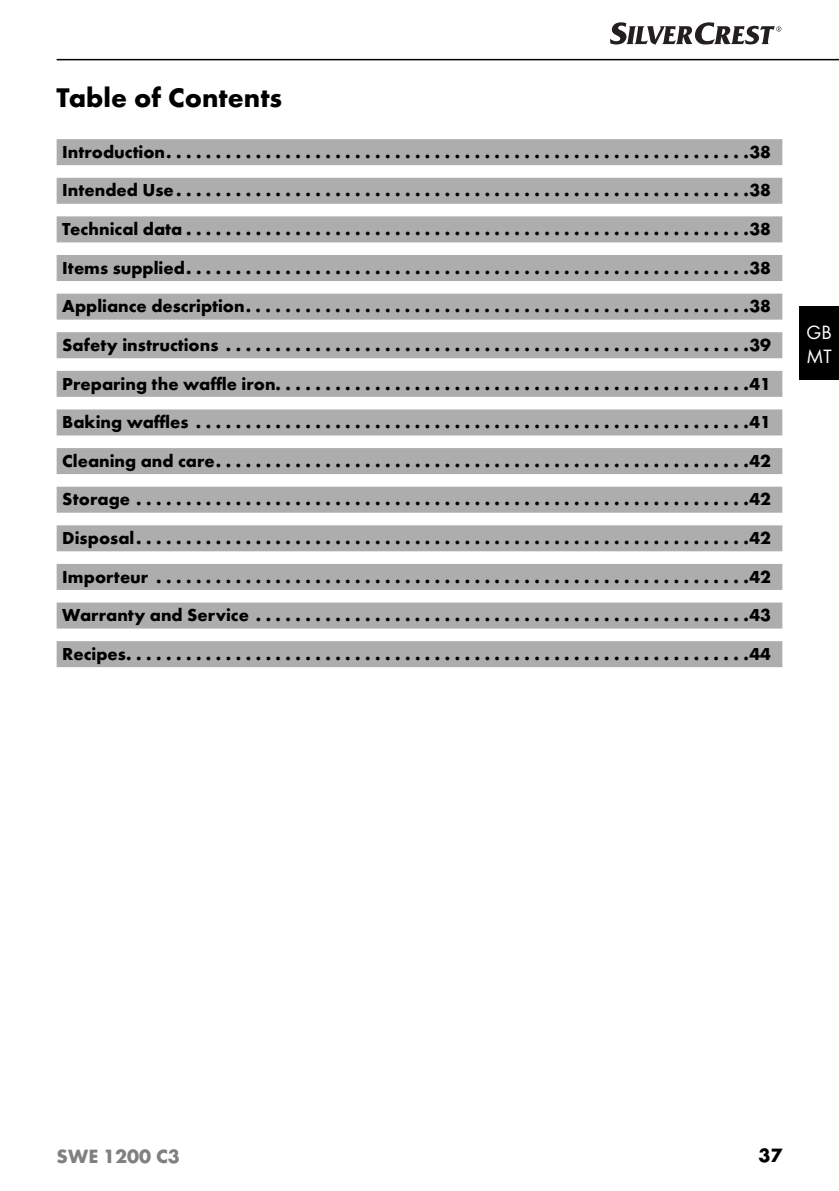
<style>
.page{position:relative;width:839px;height:1191px;background:#fff}
.page>*{position:absolute;margin:0;border:0;box-sizing:border-box;transform-origin:0 0}
.t1{font:700 28px "Futura";color:#000}
.t2{font:700 20px "Futura";color:#808080}
.t3{font:20px/24px "Futura Boo";color:#fff}
.t4{font:700 20px "Futura";color:#000}
.t5{font:700 18px/38.6px "Futura";color:#000;text-align:justify}
</style>
<div class="page">
<hr style="left:57px;top:59px;width:782px;height:1px;background:#000">
<div style="left:799px;top:306px;width:40px;height:74px;background:#000"></div>
<svg style="left:610px;top:22px;width:171px;height:23px"></svg>
<div style="left:57px;top:139px;width:725px;height:26px;background:#adadad"></div>
<div style="left:57px;top:178px;width:725px;height:26px;background:#adadad"></div>
<div style="left:57px;top:216px;width:725px;height:26px;background:#adadad"></div>
<div style="left:57px;top:255px;width:725px;height:26px;background:#adadad"></div>
<div style="left:57px;top:294px;width:725px;height:26px;background:#adadad"></div>
<div style="left:57px;top:332px;width:725px;height:26px;background:#adadad"></div>
<div style="left:57px;top:371px;width:725px;height:26px;background:#adadad"></div>
<div style="left:57px;top:409px;width:725px;height:26px;background:#adadad"></div>
<div style="left:57px;top:448px;width:725px;height:26px;background:#adadad"></div>
<div style="left:57px;top:487px;width:725px;height:26px;background:#adadad"></div>
<div style="left:57px;top:525px;width:725px;height:26px;background:#adadad"></div>
<div style="left:57px;top:564px;width:725px;height:26px;background:#adadad"></div>
<div style="left:57px;top:602px;width:725px;height:26px;background:#adadad"></div>
<div style="left:57px;top:641px;width:725px;height:26px;background:#adadad"></div>
<h1 class="t1" style="left:57px;top:86px;width:227px">Table of Contents</h1>
<p class="t5" style="left:62px;top:134px;width:710px">Introduction . . . . . . . . . . . . . . . . . . . . . . . . . . . . . . . . . . . . . . . . . . . . . . . . . . . . . . . . . . .38<br>Intended Use . . . . . . . . . . . . . . . . . . . . . . . . . . . . . . . . . . . . . . . . . . . . . . . . . . . . . . . . . .38<br>Technical data . . . . . . . . . . . . . . . . . . . . . . . . . . . . . . . . . . . . . . . . . . . . . . . . . . . . . . . . .38<br>Items supplied . . . . . . . . . . . . . . . . . . . . . . . . . . . . . . . . . . . . . . . . . . . . . . . . . . . . . . . . .38<br>Appliance description . . . . . . . . . . . . . . . . . . . . . . . . . . . . . . . . . . . . . . . . . . . . . . . . . . .38<br>Safety instructions . . . . . . . . . . . . . . . . . . . . . . . . . . . . . . . . . . . . . . . . . . . . . . . . . . . . .39<br>Preparing the waffle iron . . . . . . . . . . . . . . . . . . . . . . . . . . . . . . . . . . . . . . . . . . . . . . . .41<br>Baking waffles . . . . . . . . . . . . . . . . . . . . . . . . . . . . . . . . . . . . . . . . . . . . . . . . . . . . . . . .41<br>Cleaning and care . . . . . . . . . . . . . . . . . . . . . . . . . . . . . . . . . . . . . . . . . . . . . . . . . . . . . .42<br>Storage . . . . . . . . . . . . . . . . . . . . . . . . . . . . . . . . . . . . . . . . . . . . . . . . . . . . . . . . . . . . . .42<br>Disposal . . . . . . . . . . . . . . . . . . . . . . . . . . . . . . . . . . . . . . . . . . . . . . . . . . . . . . . . . . . . . .42<br>Importeur . . . . . . . . . . . . . . . . . . . . . . . . . . . . . . . . . . . . . . . . . . . . . . . . . . . . . . . . . . . .42<br>Warranty and Service . . . . . . . . . . . . . . . . . . . . . . . . . . . . . . . . . . . . . . . . . . . . . . . . . .43<br>Recipes . . . . . . . . . . . . . . . . . . . . . . . . . . . . . . . . . . . . . . . . . . . . . . . . . . . . . . . . . . . . . . .44</p>
<p class="t3" style="left:807px;top:321px;width:27px">GB<br>MT</p>
<p class="t2" style="left:57px;top:1147px;width:125px">SWE 1200 C3</p>
<p class="t4" style="left:759px;top:1147px;width:25px">37</p>
</div>
